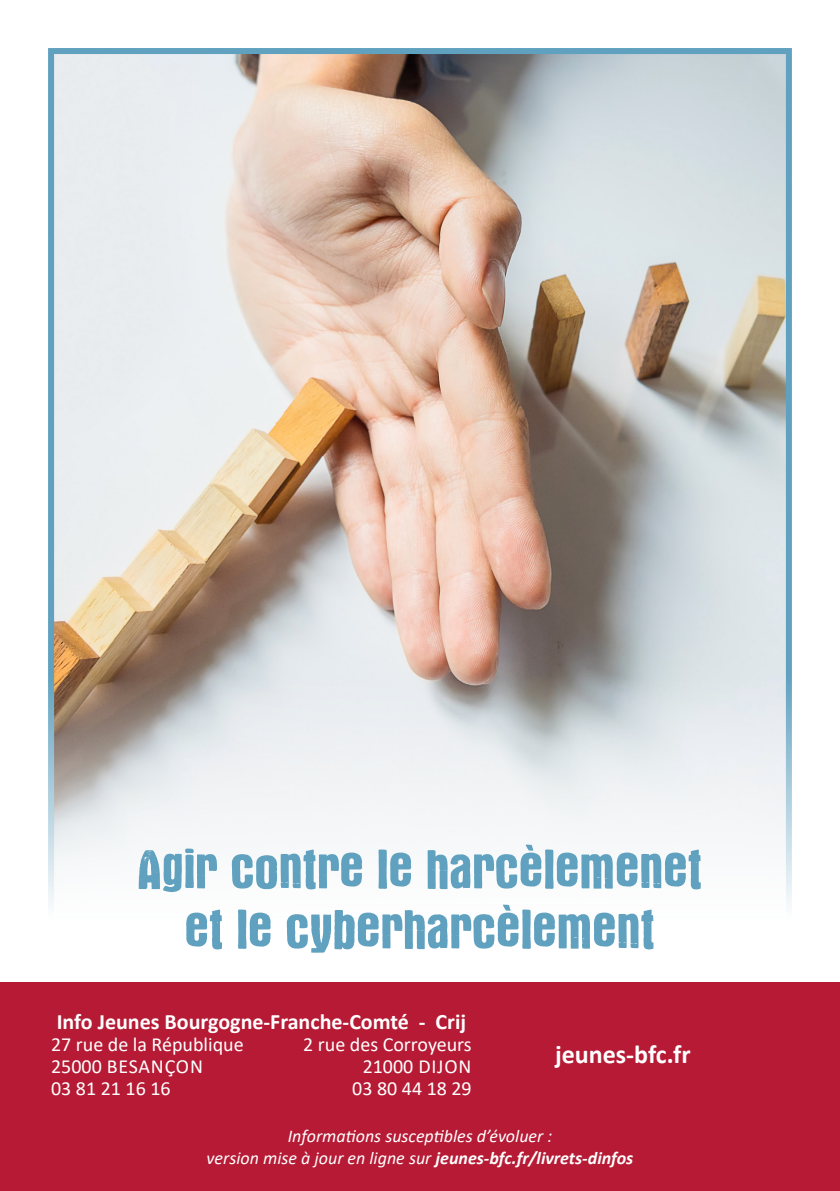
<style>
.page{position:relative;width:840px;height:1191px;background:#fff}
.page>*{position:absolute;margin:0;border:0;box-sizing:border-box;transform-origin:0 0}
.Gros_Titre{font:58px/60px "Victor";color:#60a1bf;text-align:center}
.Texte_courant{font:700 26px "Calibri";color:#fff}
.Texte_courant-2{font:700 22px "Calibri";color:#fff}
.Texte_courant-3{font:20px/22px "Calibri";color:#fff}
.Texte_courant-4{font:italic 18px/22px "Calibri";color:#fff;text-align:center}
.s1{font-weight:700}
</style>
<div class="page">
<div style="left:0;top:982px;width:839px;height:209px;background:#b61a34"></div>
<img style="left:55px;top:55px;width:729px;height:807px">
<div style="left:48px;top:48px;width:743px;height:873px;border:6px solid #60a1bf"></div>
<p class="Gros_Titre" style="left:137px;top:840px;width:566px">Agir contre le harcèlemenet et le cyberharcèlement</p>
<p class="Texte_courant-2" style="left:57px;top:1006px;width:410px">Info Jeunes Bourgogne-Franche-Comté - Crij</p>
<p class="Texte_courant-3" style="left:51px;top:1032px;width:194px">27 rue de la République<br>25000 BESANÇON<br>03 81 21 16 16</p>
<p class="Texte_courant-3" style="left:303px;top:1032px;width:170px;text-align:right">2 rue des Corroyeurs<br>21000 DIJON<br>03 80 44 18 29</p>
<p class="Texte_courant-4" style="left:206px;top:1124px;width:428px">Informations susceptibles d’évoluer :<br>version mise à jour en ligne sur <span class="s1">jeunes-bfc.fr/livrets-dinfos</span></p>
<p class="Texte_courant" style="left:554px;top:1035px;width:137px">jeunes-bfc.fr</p>
</div>
